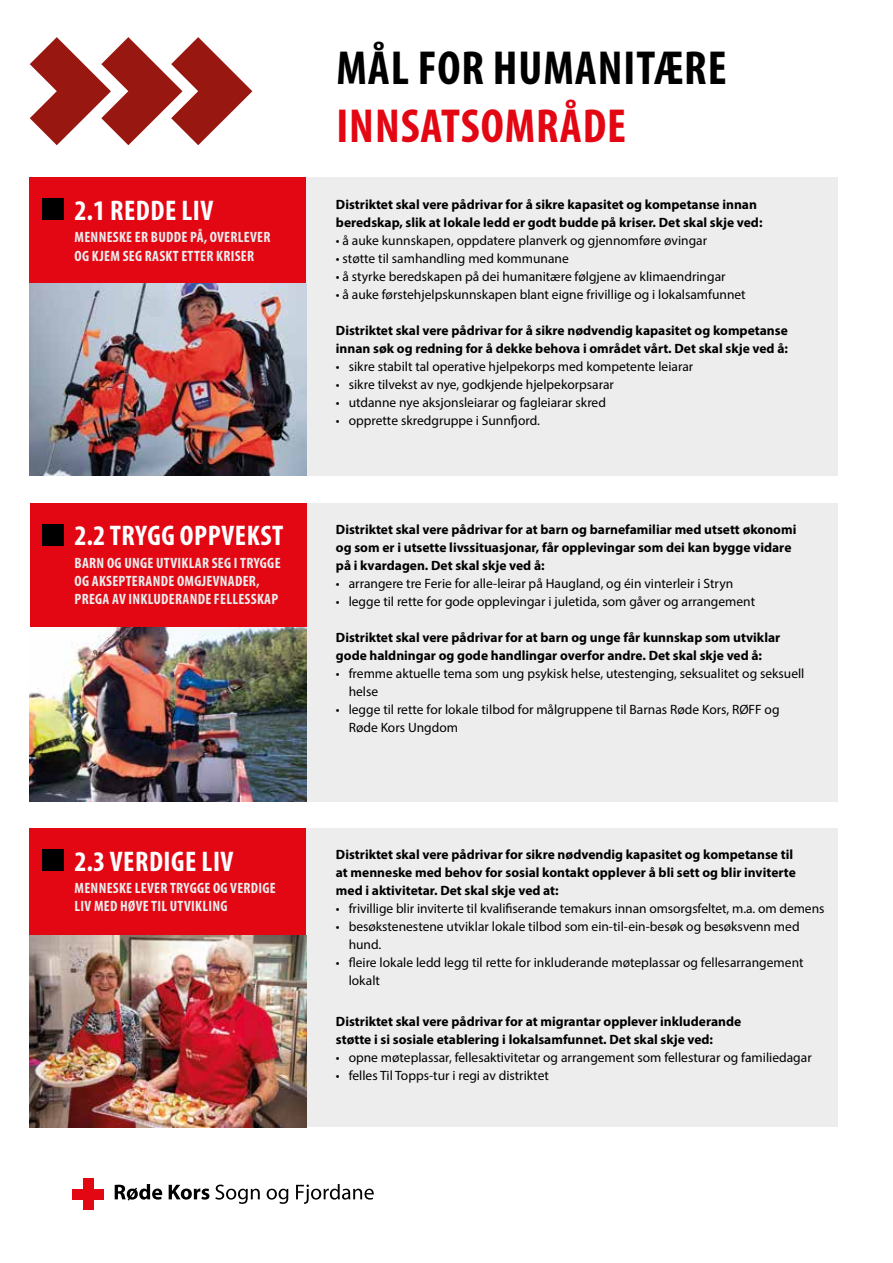
<style>
.page{position:relative;width:893px;height:1263px;background:#fff}
.page>*{position:absolute;margin:0;border:0;box-sizing:border-box;transform-origin:0 0}
.t1{font:700 condensed 48px "Myriad Pro";letter-spacing:.02em;color:#000}
.t2{font:700 condensed 48px "Myriad Pro";letter-spacing:.02em;color:#e30613}
.t3{font:700 condensed 28.5px "Myriad Pro";letter-spacing:.02em;color:#fff}
.t4{font:700 condensed 15px/18.1px "Myriad Pro";letter-spacing:.02em;color:#ededed}
.t5{font:13.5px/18px "Myriad Pro";color:#000}
.t6{font:700 13.5px/18px "Myriad Pro";color:#000}
</style>
<div class="page">
<div style="left:30px;top:828px;width:808px;height:299px;background:#ededed"></div>
<div style="left:30px;top:503px;width:808px;height:299px;background:#ededed"></div>
<div style="left:30px;top:828px;width:276px;height:285px;background:#e30613"></div>
<div style="left:30px;top:503px;width:277px;height:285px;background:#e30613"></div>
<div style="left:30px;top:177px;width:808px;height:299px;background:#ededed"></div>
<img style="left:30px;top:627px;width:276px;height:175px">
<img style="left:30px;top:936px;width:276px;height:191px">
<div style="left:30px;top:177px;width:276px;height:290px;background:#e30613"></div>
<svg style="left:30px;top:37px;width:222px;height:108px"></svg>
<img style="left:30px;top:284px;width:276px;height:191px">
<div style="left:43px;top:199px;width:21px;height:21px;background:#000"></div>
<div style="left:43px;top:524px;width:21px;height:21px;background:#000"></div>
<div style="left:43px;top:849px;width:21px;height:21px;background:#000"></div>
<svg style="left:115px;top:1184px;width:47px;height:16px"></svg>
<svg style="left:169px;top:1185px;width:40px;height:14px"></svg>
<svg style="left:215px;top:1184px;width:45px;height:20px"></svg>
<svg style="left:267px;top:1189px;width:21px;height:15px"></svg>
<svg style="left:296px;top:1184px;width:78px;height:20px"></svg>
<div style="left:83px;top:1178px;width:11px;height:32px;background:#e30613"></div>
<div style="left:72px;top:1189px;width:32px;height:10px;background:#e30613"></div>
<h1 class="t1" style="left:336px;top:38px;width:392px">MÅL FOR HUMANITÆRE</h1>
<h1 class="t2" style="left:336px;top:96px;width:291px">INNSATSOMRÅDE</h1>
<h2 class="t3" style="left:74px;top:193px;width:140px">2.1 REDDE LIV</h2>
<p class="t4" style="left:75px;top:228px;width:197px">MENNESKE ER BUDDE PÅ, OVERLEVER<br>OG KJEM SEG RASKT ETTER KRISER</p>
<p class="t6" style="left:336px;top:195px;width:428px">Distriktet skal vere pådrivar for å sikre kapasitet og kompetanse innan beredskap, slik at lokale ledd er godt budde på kriser. Det skal skje ved:</p>
<p class="t5" style="left:336px;top:231px;width:373px">• å auke kunnskapen, oppdatere planverk og gjennomføre øvingar</p>
<p class="t5" style="left:336px;top:249px;width:234px">• støtte til samhandling med kommunane</p>
<p class="t5" style="left:336px;top:267px;width:391px">• å styrke beredskapen på dei humanitære følgjene av klimaendringar</p>
<p class="t5" style="left:336px;top:285px;width:411px">• å auke førstehjelpskunnskapen blant eigne frivillige og i lokalsamfunnet</p>
<p class="t6" style="left:336px;top:321px;width:454px">Distriktet skal vere pådrivar for å sikre nødvendig kapasitet og kompetanse innan søk og redning for å dekke behova i området vårt. Det skal skje ved å:</p>
<p class="t5" style="left:336px;top:357px;width:359px">• sikre stabilt tal operative hjelpekorps med kompetente leiarar</p>
<p class="t5" style="left:336px;top:375px;width:280px">• sikre tilvekst av nye, godkjende hjelpekorpsarar</p>
<p class="t5" style="left:336px;top:393px;width:272px">• utdanne nye aksjonsleiarar og fagleiarar skred</p>
<p class="t5" style="left:336px;top:411px;width:206px">• opprette skredgruppe i Sunnfjord.</p>
<h2 class="t3" style="left:74px;top:518px;width:210px">2.2 TRYGG OPPVEKST</h2>
<p class="t4" style="left:75px;top:553px;width:208px">BARN OG UNGE UTVIKLAR SEG I TRYGGE<br>OG AKSEPTERANDE OMGJEVNADER,<br>PREGA AV INKLUDERANDE FELLESSKAP</p>
<p class="t6" style="left:336px;top:520px;width:462px">Distriktet skal vere pådrivar for at barn og barnefamiliar med utsett økonomi og som er i utsette livssituasjonar, får opplevingar som dei kan bygge vidare på i kvardagen. Det skal skje ved å:</p>
<p class="t5" style="left:336px;top:574px;width:399px">• arrangere tre Ferie for alle-leirar på Haugland, og éin vinterleir i Stryn</p>
<p class="t5" style="left:336px;top:592px;width:421px">• legge til rette for gode opplevingar i juletida, som gåver og arrangement</p>
<p class="t6" style="left:336px;top:628px;width:446px">Distriktet skal vere pådrivar for at barn og unge får kunnskap som utviklar gode haldningar og gode handlingar overfor andre. Det skal skje ved å:</p>
<p class="t5" style="left:349px;top:664px;width:457px;text-indent:-13px">• fremme aktuelle tema som ung psykisk helse, utestenging, seksualitet og seksuell helse</p>
<p class="t5" style="left:349px;top:700px;width:432px;text-indent:-13px">• legge til rette for lokale tilbod for målgruppene til Barnas Røde Kors, RØFF og<br>Røde Kors Ungdom</p>
<h2 class="t3" style="left:74px;top:843px;width:161px">2.3 VERDIGE LIV</h2>
<p class="t4" style="left:75px;top:879px;width:203px">MENNESKE LEVER TRYGGE OG VERDIGE<br>LIV MED HØVE TIL UTVIKLING</p>
<p class="t6" style="left:336px;top:845px;width:461px">Distriktet skal vere pådrivar for sikre nødvendig kapasitet og kompetanse til at menneske med behov for sosial kontakt opplever å bli sett og blir inviterte med i aktivitetar. Det skal skje ved at:</p>
<p class="t5" style="left:336px;top:900px;width:490px">• frivillige blir inviterte til kvalifiserande temakurs innan omsorgsfeltet, m.a. om demens</p>
<p class="t5" style="left:349px;top:918px;width:452px;text-indent:-13px">• besøkstenestene utviklar lokale tilbod som ein-til-ein-besøk og besøksvenn med hund.</p>
<p class="t5" style="left:349px;top:954px;width:456px;text-indent:-13px">• fleire lokale ledd legg til rette for inkluderande møteplassar og fellesarrangement lokalt</p>
<p class="t6" style="left:336px;top:1012px;width:407px">Distriktet skal vere pådrivar for at migrantar opplever inkluderande støtte i si sosiale etablering i lokalsamfunnet. Det skal skje ved:</p>
<p class="t5" style="left:336px;top:1048px;width:477px">• opne møteplassar, fellesaktivitetar og arrangement som fellesturar og familiedagar</p>
<p class="t5" style="left:336px;top:1066px;width:214px">• felles Til Topps-tur i regi av distriktet</p>
</div>
